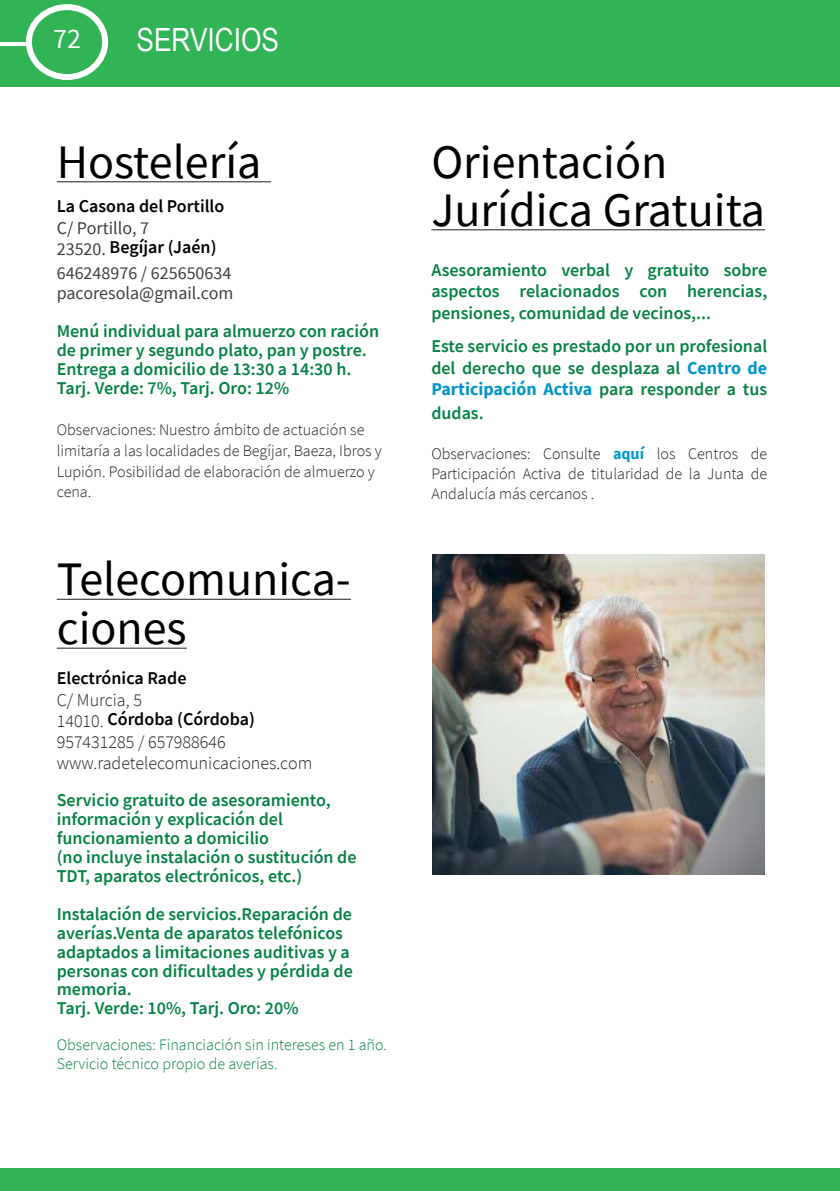
<style>
.page{position:relative;width:840px;height:1191px;background:#fff}
.page>*{position:absolute;margin:0;border:0;box-sizing:border-box;transform-origin:0 0}
.t1{font:48px/48.8px "Source Sans Pro";color:#000}
.t2{font:32px "Arial Narrow";color:#fff}
.t3{font:28px "Source Sans Pro";color:#fff}
.t4{font:600 18px/18.8px "Source Sans Pro";color:#058244}
.t5{font:300 18px/18.6px "Source Sans Pro";color:#231f20}
.t6{font:18px/18.6px "Source Sans Pro";color:#3e3e3f}
.t7{font:600 18px "Source Sans Pro";color:#000}
.t8{font:300 16px/20.6px "Source Sans Pro";color:#231f20}
.t9{font:300 16px/18.8px "Source Sans Pro";color:#058244}
.s1{font-weight:600;color:#000}
.s2{font-weight:700;color:#0096ca}
</style>
<div class="page">
<div style="left:0;top:1168px;width:839px;height:23px;background:#30b456"></div>
<div style="left:0;top:0;width:839px;height:87px;background:#30b456"></div>
<svg style="left:0;top:42px;width:26px;height:4px"></svg>
<div style="left:26px;top:4px;width:82px;height:76px;border:6px solid #fff;border-radius:50%"></div>
<hr style="left:57px;top:181px;width:214px;height:1px;background:#231f20">
<hr style="left:57px;top:599px;width:293px;height:1px;background:#231f20">
<hr style="left:57px;top:647px;width:130px;height:1px;background:#231f20">
<hr style="left:431px;top:229px;width:333px;height:1px;background:#231f20">
<img style="left:432px;top:554px;width:332px;height:320px">
<h3 class="t3" style="left:53px;top:21px;width:29px">72</h3>
<h2 class="t2" style="left:136px;top:16px;width:144px">SERVICIOS</h2>
<h1 class="t1" style="left:57px;top:137px;width:206px">Hostelería</h1>
<p class="t7" style="left:57px;top:194px;width:169px">La Casona del Portillo</p>
<p class="t6" style="left:57px;top:219px;width:161px">C/ Portillo, 7<br>23520. <span class="s1">Begíjar (Jaén)</span></p>
<p class="t6" style="left:57px;top:262px;width:178px;line-height:20.6px">646248976 / 625650634 pacoresola@gmail.com</p>
<p class="t4" style="left:57px;top:321px;width:324px">Menú individual para almuerzo con ración de primer y segundo plato, pan y postre.<br>Entrega a domicilio de 13:30 a 14:30 h.<br>Tarj. Verde: 7%, Tarj. Oro: 12%</p>
<p class="t8" style="left:57px;top:420px;width:326px">Observaciones: Nuestro ámbito de actuación se limitaría a las localidades de Begíjar, Baeza, Ibros y Lupión. Posibilidad de elaboración de almuerzo y cena.</p>
<h1 class="t1" style="left:57px;top:554px;width:295px">Telecomunica&shy;ciones</h1>
<p class="t7" style="left:57px;top:666px;width:131px">Electrónica Rade</p>
<p class="t5" style="left:57px;top:691px;width:199px">C/ Murcia, 5<br>14010. <span class="s1">Córdoba (Córdoba)</span></p>
<p class="t5" style="left:57px;top:731px;width:257px;line-height:20.6px">957431285 / 657988646 www.radetelecomunicaciones.com</p>
<p class="t4" style="left:57px;top:791px;width:301px">Servicio gratuito de asesoramiento, información y explicación del funcionamiento a domicilio<br>(no incluye instalación o sustitución de TDT, aparatos electrónicos, etc.)</p>
<p class="t4" style="left:57px;top:904px;width:297px">Instalación de servicios.Reparación de averías.Venta de aparatos telefónicos adaptados a limitaciones auditivas y a personas con dificultades y pérdida de memoria.<br>Tarj. Verde: 10%, Tarj. Oro: 20%</p>
<p class="t9" style="left:57px;top:1035px;width:331px">Observaciones: Financiación sin intereses en 1 año.<br>Servicio técnico propio de averías.</p>
<h1 class="t1" style="left:431px;top:138px;width:335px;line-height:48px">Orientación<br>Jurídica Gratuita</h1>
<p class="t4" style="left:431px;top:259px;width:337px;line-height:21.6px;text-align:justify">Asesoramiento verbal y gratuito sobre aspectos relacionados con herencias, pensiones, comunidad de vecinos,...</p>
<p class="t4" style="left:431px;top:335px;width:337px;line-height:21.6px;text-align:justify">Este servicio es prestado por un profesional del derecho que se desplaza al <span class="s2">Centro de Participación Activa</span> para responder a tus</p>
<p class="t4" style="left:431px;top:403px;width:54px">dudas.</p>
<p class="t8" style="left:431px;top:444px;width:337px;line-height:19.8px;text-align:justify">Observaciones: Consulte <span class="s2">aquí</span> los Centros de Participación Activa de titularidad de la Junta de Andalucía más cercanos .</p>
</div>
